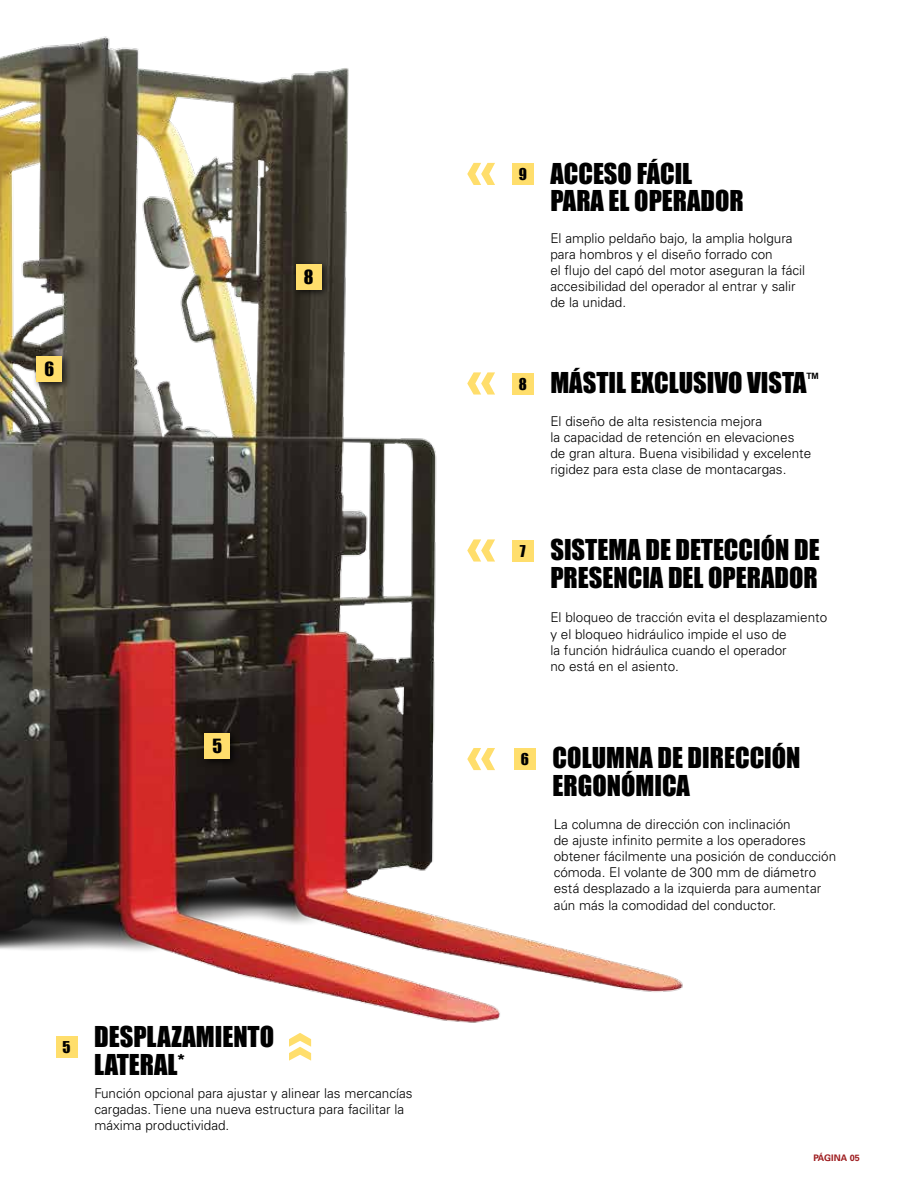
<style>
.page{position:relative;width:918px;height:1188px;background:#fff}
.page>*{position:absolute;margin:0;border:0;box-sizing:border-box;transform-origin:0 0}
.t1{font:26.4px/27.9px "Impact";color:#000}
.t2{font:18px "Impact";color:#000}
.t3{font:15.45px "Impact";color:#000}
.t4{font:15px "Impact";color:#000}
.t5{font:300 13.5px/16.2px "Univers LT Std";color:#000}
.t6{font:700 9px "Univers LT Std";color:#9e1d20}
</style>
<div class="page">
<img style="left:0;top:36px;width:683px;height:1025px">
<div style="left:201px;top:729px;width:38px;height:39px;background:#000;opacity:.75"></div>
<div style="left:205px;top:733px;width:25px;height:26px;background:#ffde6c"></div>
<div style="left:292px;top:260px;width:38px;height:38px;background:#000;opacity:.75"></div>
<div style="left:296px;top:264px;width:25px;height:25px;background:#ffde6c"></div>
<div style="left:33px;top:352px;width:38px;height:38px;background:#000;opacity:.75"></div>
<div style="left:37px;top:356px;width:25px;height:26px;background:#ffde6c"></div>
<svg style="left:289px;top:1033px;width:22px;height:28px"></svg>
<div style="left:56px;top:1036px;width:21px;height:21px;background:#ffde6c"></div>
<div style="left:512px;top:164px;width:21px;height:21px;background:#ffde6c"></div>
<svg style="left:467px;top:163px;width:28px;height:22px"></svg>
<svg style="left:467px;top:372px;width:28px;height:23px"></svg>
<div style="left:512px;top:374px;width:21px;height:21px;background:#ffde6c"></div>
<svg style="left:467px;top:539px;width:28px;height:23px"></svg>
<div style="left:512px;top:541px;width:21px;height:21px;background:#ffde6c"></div>
<div style="left:514px;top:748px;width:22px;height:21px;background:#ffde6c"></div>
<svg style="left:467px;top:748px;width:28px;height:22px"></svg>
<h2 class="t2" style="left:44px;top:355px;width:11px">6</h2>
<h2 class="t2" style="left:304px;top:263px;width:11px">8</h2>
<h2 class="t2" style="left:212px;top:732px;width:11px">5</h2>
<p class="t4" style="left:63px;top:1035px;width:10px">5</p>
<h1 class="t1" style="left:94px;top:1022px;width:182px">DESPLAZAMIENTO<br>LATERAL*</h1>
<p class="t5" style="left:94px;top:1085px;width:320px">Función opcional para ajustar y alinear las mercancías cargadas. Tiene una nueva estructura para facilitar la máxima productividad.</p>
<p class="t4" style="left:519px;top:163px;width:10px">9</p>
<h1 class="t1" style="left:550px;top:159px;width:195px;line-height:27px">ACCESO FÁCIL<br>PARA EL OPERADOR</h1>
<p class="t5" style="left:550px;top:230px;width:256px">El amplio peldaño bajo, la amplia holgura para hombros y el diseño forrado con<br>el flujo del capó del motor aseguran la fácil accesibilidad del operador al entrar y salir de la unidad.</p>
<p class="t4" style="left:519px;top:373px;width:10px">8</p>
<p class="t4" style="left:520px;top:540px;width:7px">7</p>
<h1 class="t1" style="left:550px;top:368px;width:210px">MÁSTIL EXCLUSIVO VISTA</h1>
<p class="t3" style="left:807px;top:366px;width:14px">™</p>
<p class="t5" style="left:550px;top:413px;width:262px">El diseño de alta resistencia mejora<br>la capacidad de retención en elevaciones de gran altura. Buena visibilidad y excelente rigidez para esta clase de montacargas.</p>
<h1 class="t1" style="left:550px;top:535px;width:271px">SISTEMA DE DETECCIÓN DE<br>PRESENCIA DEL OPERADOR</h1>
<p class="t5" style="left:550px;top:609px;width:278px">El bloqueo de tracción evita el desplazamiento y el bloqueo hidráulico impide el uso de<br>la función hidráulica cuando el operador<br>no está en el asiento.</p>
<p class="t4" style="left:521px;top:747px;width:10px">6</p>
<h1 class="t1" style="left:553px;top:743px;width:250px">COLUMNA DE DIRECCIÓN<br>ERGONÓMICA</h1>
<p class="t5" style="left:554px;top:816px;width:284px">La columna de dirección con inclinación<br>de ajuste infinito permite a los operadores obtener fácilmente una posición de conducción cómoda. El volante de 300 mm de diámetro está desplazado a la izquierda para aumentar aún más la comodidad del conductor.</p>
<p class="t6" style="left:813px;top:1153px;width:48px">página 05</p>
</div>
